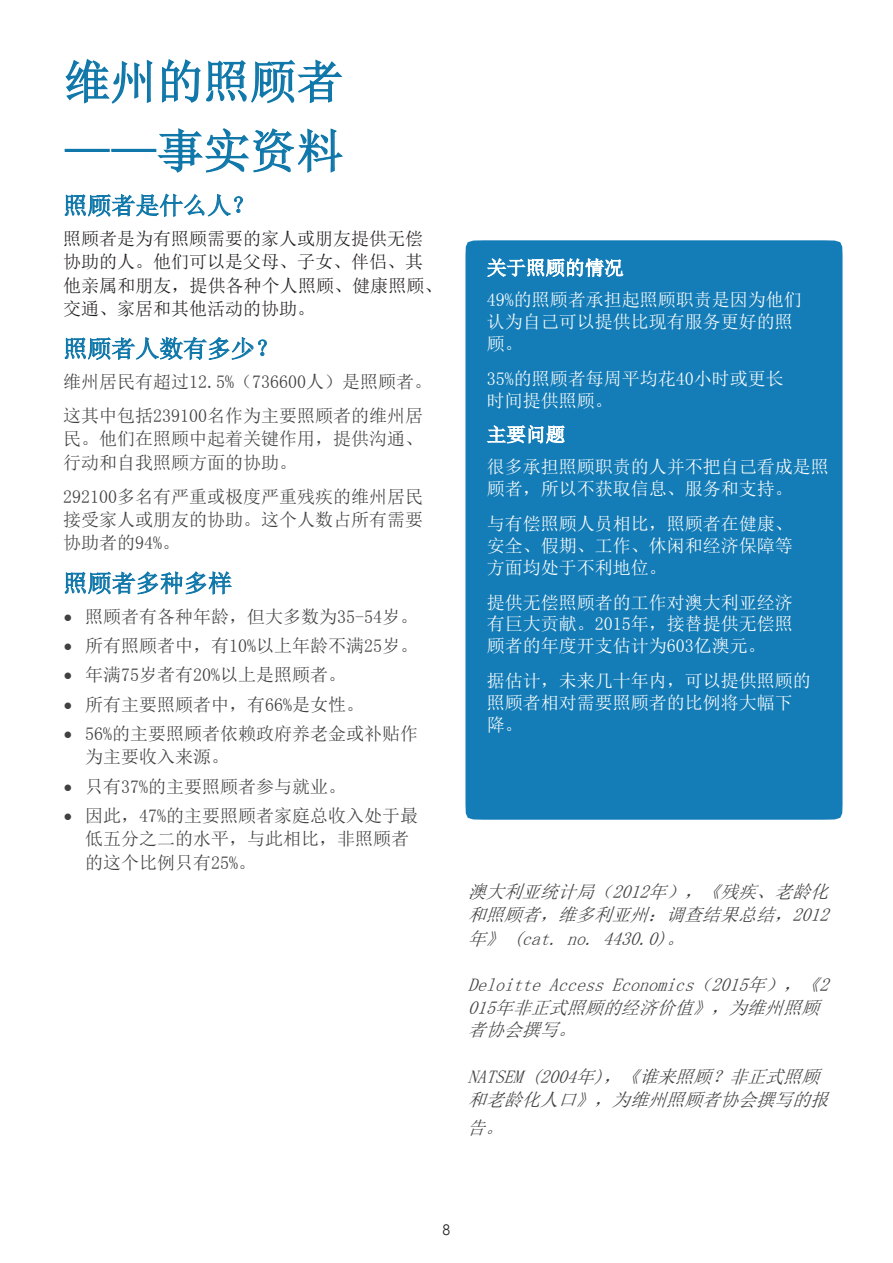
<style>
.page{position:relative;width:893px;height:1263px;background:#fff}
.page>*{position:absolute;margin:0;border:0;box-sizing:border-box;transform-origin:0 0}
.t1{font:46.5px/69.3px "Sim Sun";letter-spacing:.005em;color:#0f77a9}
.t2{font:24px "Sim Sun";color:#0f77a9}
.t3{font:19.5px "Sim Sun";letter-spacing:.01em;color:#fff}
.t4{font:18px/23.4px "Sim Sun";color:#414042}
.t5{font:18px/21.8px "Sim Sun";color:#fff}
.t6{font:italic 18px/23.2px "Sim Sun";color:#414042}
.t7{font:18px/23.4px "Sim Sun";color:#231f20}
.t8{font:300 15px "Avenir";color:#231f20}
</style>
<div class="page">
<div style="left:465px;top:240px;width:377px;height:580px;background:#147db8"></div>
<h1 class="t1" style="left:64px;top:47px;width:281px">维州的照顾者——事实资料</h1>
<h2 class="t2" style="left:64px;top:193px;width:193px">照顾者是什么人？</h2>
<p class="t7" style="left:63px;top:227px;width:381px">照顾者是为有照顾需要的家人或朋友提供无偿协助的人。他们可以是父母、子女、伴侣、其他亲属和朋友，提供各种个人照顾、健康照顾、交通、家居和其他活动的协助。</p>
<h2 class="t2" style="left:64px;top:336px;width:217px">照顾者人数有多少？</h2>
<p class="t4" style="left:63px;top:365px;width:371px;line-height:33.6px">维州居民有超过12.5%（736600人）是照顾者。这其中包括239100名作为主要照顾者的维州居</p>
<p class="t4" style="left:63px;top:427px;width:361px">民。他们在照顾中起着关键作用，提供沟通、行动和自我照顾方面的协助。</p>
<p class="t4" style="left:63px;top:484px;width:362px;text-align:justify">292100多名有严重或极度严重残疾的维州居民接受家人或朋友的协助。这个人数占所有需要协助者的94%。</p>
<h2 class="t2" style="left:64px;top:571px;width:170px">照顾者多种多样</h2>
<p class="t4" style="left:64px;top:604px;width:356px">• 照顾者有各种年龄，但大多数为35-54岁。</p>
<p class="t4" style="left:64px;top:634px;width:356px">• 所有照顾者中，有10%以上年龄不满25岁。</p>
<p class="t4" style="left:64px;top:663px;width:284px">• 年满75岁者有20%以上是照顾者。</p>
<p class="t4" style="left:64px;top:692px;width:302px">• 所有主要照顾者中，有66%是女性。</p>
<p class="t4" style="left:85px;top:722px;width:334px;text-indent:-21px">• 56%的主要照顾者依赖政府养老金或补贴作为主要收入来源。</p>
<p class="t4" style="left:64px;top:775px;width:284px">• 只有37%的主要照顾者参与就业。</p>
<p class="t4" style="left:85px;top:804px;width:334px;text-indent:-21px">• 因此，47%的主要照顾者家庭总收入处于最低五分之二的水平，与此相比，非照顾者的这个比例只有25%。</p>
<p class="t3" style="left:487px;top:258px;width:138px">关于照顾的情况</p>
<p class="t5" style="left:487px;top:289px;width:316px">49%的照顾者承担起照顾职责是因为他们认为自己可以提供比现有服务更好的照顾。</p>
<p class="t5" style="left:487px;top:368px;width:299px">35%的照顾者每周平均花40小时或更长时间提供照顾。</p>
<p class="t3" style="left:487px;top:425px;width:80px">主要问题</p>
<p class="t5" style="left:487px;top:456px;width:343px">很多承担照顾职责的人并不把自己看成是照顾者，所以不获取信息、服务和支持。</p>
<p class="t5" style="left:487px;top:513px;width:307px;text-align:justify">与有偿照顾人员相比，照顾者在健康、安全、假期、工作、休闲和经济保障等方面均处于不利地位。</p>
<p class="t5" style="left:487px;top:591px;width:308px;text-align:justify">提供无偿照顾者的工作对澳大利亚经济有巨大贡献。2015年，接替提供无偿照顾者的年度开支估计为603亿澳元。</p>
<p class="t5" style="left:487px;top:669px;width:326px">据估计，未来几十年内，可以提供照顾的照顾者相对需要照顾者的比例将大幅下降。</p>
<p class="t6" style="left:468px;top:880px;width:368px;text-align:justify">澳大利亚统计局（2012年），《残疾、老龄化和照顾者，维多利亚州：调查结果总结，2012年》 (cat. no. 4430.0)。</p>
<p class="t6" style="left:468px;top:973px;width:368px;line-height:22.6px">Deloitte Access Economics（2015年），《2<br>015年非正式照顾的经济价值》，为维州照顾者协会撰写。</p>
<p class="t6" style="left:468px;top:1065px;width:368px">NATSEM (2004年)，《谁来照顾？非正式照顾和老龄化人口》，为维州照顾者协会撰写的报</p>
<p class="t6" style="left:467px;top:1116px;width:44px">告。</p>
<p class="t8" style="left:443px;top:1221px;width:9px">8</p>
</div>
